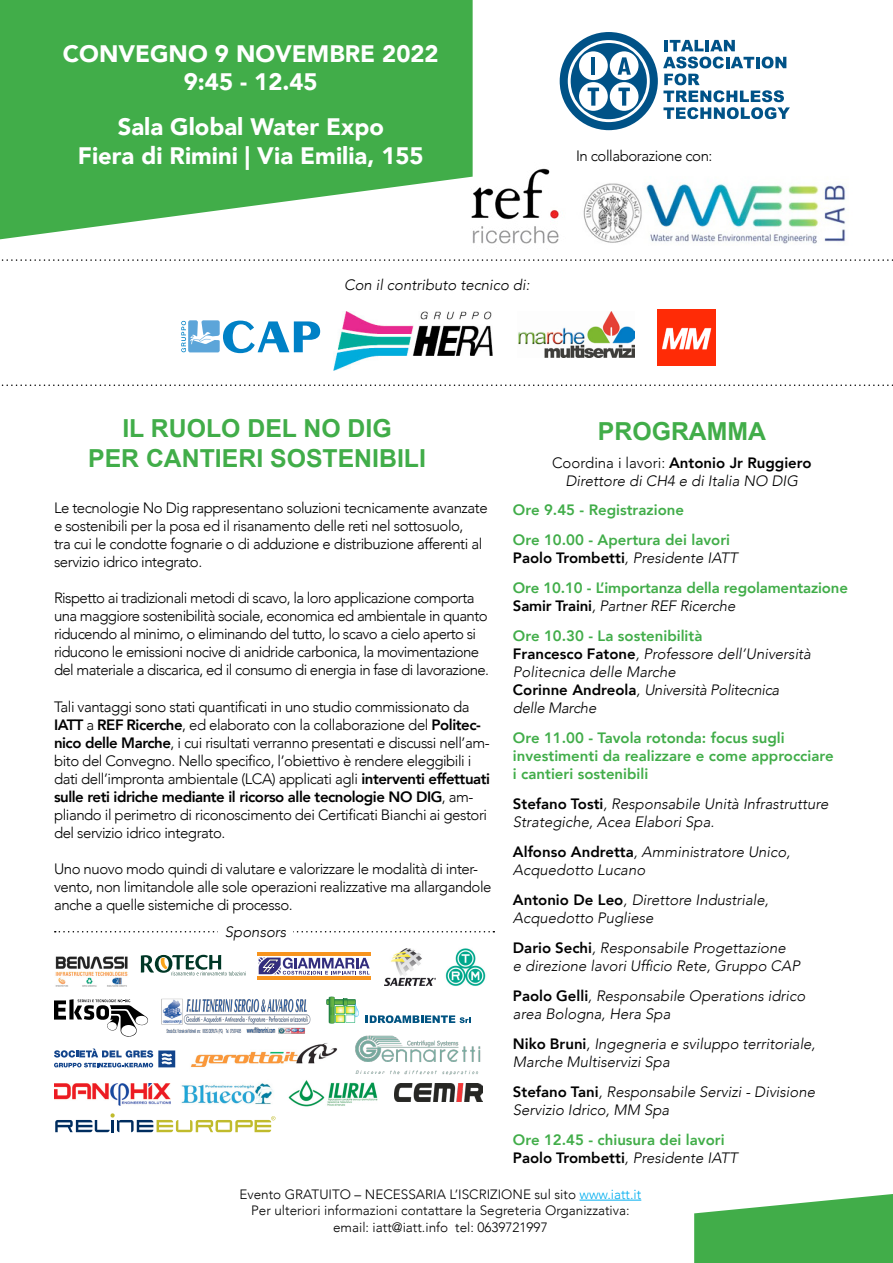
<style>
.page{position:relative;width:893px;height:1263px;background:#fff}
.page>*{position:absolute;margin:0;border:0;box-sizing:border-box;transform-origin:0 0}
.t1{font:700 24.75px/29.8px "Arial";color:#41ad49;text-align:center}
.t2{font:900 23.85px/28.5px "Avenir";color:#fff;text-align:center}
.t3{font:300 15px/18px "Avenir";letter-spacing:-.03em;color:#000}
.t4{font:italic 300 15px/18px "Avenir";color:#000}
.t5{font:800 15px/30px "Avenir";color:#41ad49}
.t6{font:300 13.5px/16.2px "Avenir";color:#000;text-align:center}
.s1{font-weight:800}
.s2{font-style:normal}
.s3{font-weight:800;font-style:normal}
.s4{color:#000}
.s5{font-weight:300;font-style:italic;color:#000}
.s6{color:#00aeef}
</style>
<div class="page">
<img style="left:385px;top:949px;width:51px;height:37px">
<svg style="left:560px;top:32px;width:230px;height:98px"></svg>
<hr style="left:580px;top:1200px;width:61px;height:1px;background:#00aeef">
<svg style="left:181px;top:320px;width:139px;height:33px"></svg>
<img style="left:334px;top:311px;width:158px;height:59px">
<img style="left:518px;top:311px;width:116px;height:46px">
<img style="left:658px;top:309px;width:58px;height:56px">
<img style="left:472px;top:168px;width:87px;height:76px">
<img style="left:583px;top:183px;width:263px;height:61px">
<svg style="left:1px;top:259px;width:892px;height:2px"></svg>
<svg style="left:0;top:0;width:473px;height:239px;background:#59b760"></svg>
<svg style="left:1px;top:384px;width:892px;height:2px"></svg>
<svg style="left:55px;top:931px;width:439px;height:1px"></svg>
<div style="left:219px;top:921px;width:74px;height:18px;background:#fff"></div>
<svg style="left:694px;top:1194px;width:199px;height:69px;background:#5bb862"></svg>
<img style="left:55px;top:956px;width:73px;height:31px">
<svg style="left:257px;top:955px;width:114px;height:20px"></svg>
<hr style="left:257px;top:952px;width:114px;height:3px;background:#f7941e">
<hr style="left:257px;top:976px;width:114px;height:4px;background:#f7941e">
<svg style="left:259px;top:957px;width:111px;height:17px"></svg>
<img style="left:355px;top:1035px;width:126px;height:40px">
<img style="left:190px;top:1043px;width:148px;height:25px">
<img style="left:288px;top:1074px;width:99px;height:33px">
<svg style="left:141px;top:955px;width:105px;height:20px"></svg>
<svg style="left:54px;top:1048px;width:121px;height:19px"></svg>
<img style="left:445px;top:948px;width:41px;height:38px">
<img style="left:181px;top:1083px;width:93px;height:22px">
<img style="left:395px;top:1084px;width:88px;height:17px">
<img style="left:54px;top:1084px;width:116px;height:22px">
<svg style="left:326px;top:997px;width:33px;height:26px"></svg>
<svg style="left:366px;top:1015px;width:105px;height:8px"></svg>
<svg style="left:54px;top:999px;width:94px;height:37px"></svg>
<img style="left:161px;top:998px;width:150px;height:36px">
<svg style="left:56px;top:1113px;width:219px;height:19px"></svg>
<h2 class="t2" style="left:63px;top:38px;width:377px">Convegno 9 novembre 2022<br>9:45 - 12.45</h2>
<h2 class="t2" style="left:78px;top:112px;width:347px">Sala Global Water Expo<br>Fiera di Rimini | Via Emilia, 155</h2>
<p class="t4" style="left:344px;top:276px;width:187px">Con il contributo tecnico di:</p>
<p class="t3" style="left:576px;top:146px;width:138px">In collaborazione con:</p>
<h1 class="t1" style="left:88px;top:415px;width:339px">IL RUOLO DEL NO DIG<br>PER CANTIERI SOSTENIBILI</h1>
<p class="t3" style="left:54px;top:499px;width:435px">Le tecnologie No Dig rappresentano soluzioni tecnicamente avanzate e sostenibili per la posa ed il risanamento delle reti nel sottosuolo,<br>tra cui le condotte fognarie o di adduzione e distribuzione afferenti al servizio idrico integrato.</p>
<p class="t3" style="left:54px;top:589px;width:437px">Rispetto ai tradizionali metodi di scavo, la loro applicazione comporta una maggiore sostenibilità sociale, economica ed ambientale in quanto riducendo al minimo, o eliminando del tutto, lo scavo a cielo aperto si riducono le emissioni nocive di anidride carbonica, la movimentazione del materiale a discarica, ed il consumo di energia in fase di lavorazione.</p>
<p class="t3" style="left:54px;top:697px;width:438px">Tali vantaggi sono stati quantificati in uno studio commissionato da <span class="s1">IATT</span> a <span class="s1">REF Ricerche</span>, ed elaborato con la collaborazione del <span class="s1">Politec&shy;nico delle Marche</span>, i cui risultati verranno presentati e discussi nell’am&shy;bito del Convegno. Nello specifico, l’obiettivo è rendere eleggibili i dati dell’impronta ambientale (LCA) applicati agli <span class="s1">interventi effettuati sulle reti idriche mediante il ricorso alle tecnologie NO DIG</span>, am&shy;pliando il perimetro di riconoscimento dei Certificati Bianchi ai gestori del servizio idrico integrato.</p>
<p class="t3" style="left:54px;top:859px;width:439px">Uno nuovo modo quindi di valutare e valorizzare le modalità di inter&shy;vento, non limitandole alle sole operazioni realizzative ma allargandole anche a quelle sistemiche di processo.</p>
<h1 class="t1" style="left:598px;top:417px;width:170px">PROGRAMMA</h1>
<p class="t4" style="left:552px;top:453px;width:261px;text-align:center"><span class="s2">Coordina i lavori:</span> <span class="s3">Antonio Jr Ruggiero<br></span>Direttore di CH4 e di Italia NO DIG</p>
<p class="t5" style="left:513px;top:494px;width:219px">Ore 9.45 - Registrazione<br>Ore 10.00 - Apertura dei lavori</p>
<p class="t5" style="left:513px;top:542px;width:337px"><span class="s4">Paolo Trombetti</span><span class="s5">, Presidente IATT<br></span>Ore 10.10 - L’importanza della regolamentazione</p>
<p class="t5" style="left:513px;top:590px;width:224px"><span class="s4">Samir Traini</span><span class="s5">, Partner REF Ricerche<br></span>Ore 10.30 - La sostenibilità</p>
<p class="t4" style="left:513px;top:644px;width:300px"><span class="s3">Francesco Fatone</span>, Professore dell’Università<br>Politecnica delle Marche<br><span class="s3">Corinne Andreola</span>, Università Politecnica delle Marche</p>
<p class="t5" style="left:513px;top:728px;width:322px;line-height:18px">Ore 11.00 - Tavola rotonda: focus sugli investimenti da realizzare e come approcciare i cantieri sostenibili</p>
<p class="t4" style="left:513px;top:794px;width:317px"><span class="s3">Stefano Tosti</span>, Responsabile Unità Infrastrutture<br>Strategiche, Acea Elabori Spa.</p>
<p class="t4" style="left:513px;top:842px;width:279px"><span class="s3">Alfonso Andretta</span>, Amministratore Unico,<br>Acquedotto Lucano</p>
<p class="t4" style="left:513px;top:890px;width:257px"><span class="s3">Antonio De Leo</span>, Direttore Industriale,<br>Acquedotto Pugliese</p>
<p class="t4" style="left:513px;top:938px;width:289px"><span class="s3">Dario Sechi</span>, Responsabile Progettazione<br>e direzione lavori Ufficio Rete, Gruppo CAP</p>
<p class="t4" style="left:513px;top:986px;width:294px"><span class="s3">Paolo Gelli</span>, Responsabile Operations idrico area Bologna, Hera Spa</p>
<p class="t4" style="left:513px;top:1034px;width:304px"><span class="s3">Niko Bruni</span>, Ingegneria e sviluppo territoriale,<br>Marche Multiservizi Spa</p>
<p class="t4" style="left:513px;top:1082px;width:304px"><span class="s3">Stefano Tani</span>, Responsabile Servizi - Divisione<br>Servizio Idrico, MM Spa</p>
<p class="t5" style="left:513px;top:1130px;width:226px;line-height:18px">Ore 12.45 - chiusura dei lavori<br><span class="s4">Paolo Trombetti</span><span class="s5">, Presidente IATT</span></p>
<p class="t6" style="left:239px;top:1186px;width:403px">Evento GRATUITO – NECESSARIA L’ISCRIZIONE sul sito <span class="s6">www.iatt.it<br></span>Per ulteriori informazioni contattare la Segreteria Organizzativa: email: iatt@iatt.info tel: 0639721997</p>
<p class="t4" style="left:225px;top:922px;width:63px">Sponsors</p>
</div>
